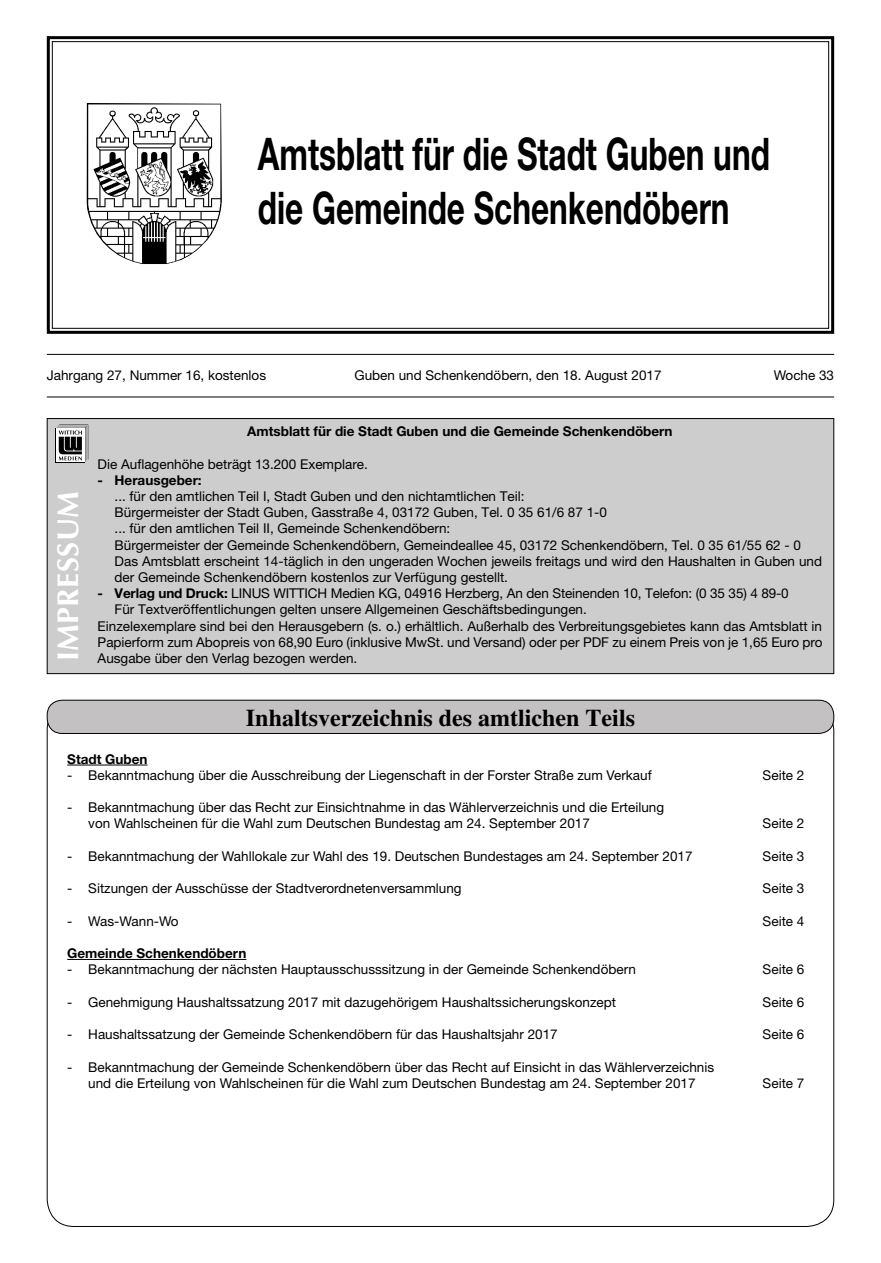
<style>
.page{position:relative;width:881px;height:1263px;background:#fff}
.page>*{position:absolute;margin:0;border:0;box-sizing:border-box;transform-origin:0 0}
.t1{font:700 45px/54px "Helvetica Neue LT";color:#000;scale:.7 1}
.t2{font:700 30px "Optima LT";letter-spacing:.015em;color:#fff}
.t3{font:700 24px "Times LT";color:#000}
.t4{font:13.5px/16.2px "Helvetica Neue LT";color:#000}
.t5{font:700 13.5px "Helvetica Neue LT";color:#000}
.t6{font:13.5px "Helvetica Neue LT";letter-spacing:-.02em;color:#000}
.s1{font-weight:700}
</style>
<div class="page">
<hr style="left:47px;top:354px;width:786px;height:1px;background:#000">
<hr style="left:47px;top:397px;width:786px;height:1px;background:#000">
<svg style="left:46px;top:36px;width:789px;height:298px"></svg>
<img style="left:86px;top:103px;width:136px;height:161px">
<div style="left:47px;top:418px;width:786px;height:256px;background:#cecdcd;border:1px solid #000"></div>
<div style="left:56px;top:428px;width:29px;height:35px;background:#000"></div>
<div style="left:56px;top:428px;width:28px;height:34px;background:#fff"></div>
<svg style="left:57px;top:425px;width:31px;height:37px"></svg>
<div style="left:47px;top:700px;width:786px;height:33px;background:#c3c1c1;border-radius:15px"></div>
<div style="left:47px;top:700px;width:786px;height:34px;border:1px solid #000;border-radius:15px"></div>
<hr style="left:67px;top:765px;width:80px;height:1px;background:#000">
<hr style="left:67px;top:959px;width:179px;height:1px;background:#000">
<h1 class="t1" style="left:258px;top:126px;width:732px">Amtsblatt für die Stadt Guben und die Gemeinde Schenkendöbern</h1>
<p class="t4" style="left:47px;top:366px;width:221px">Jahrgang 27, Nummer 16, kostenlos</p>
<p class="t4" style="left:354px;top:366px;width:308px">Guben und Schenkendöbern, den 18. August 2017</p>
<p class="t4" style="left:773px;top:366px;width:62px">Woche 33</p>
<h2 class="t2" style="left:50px;top:661px;width:172px;rotate:-90deg">IMPRESSUM</h2>
<p class="t5" style="left:247px;top:423px;width:426px">Amtsblatt für die Stadt Guben und die Gemeinde Schenkendöbern</p>
<p class="t4" style="left:98px;top:455px;width:272px">Die Auflagenhöhe beträgt 13.200 Exemplare.</p>
<p class="t5" style="left:98px;top:472px;width:106px">- Herausgeber:</p>
<p class="t4" style="left:115px;top:488px;width:708px">... für den amtlichen Teil I, Stadt Guben und den nichtamtlichen Teil:<br>Bürgermeister der Stadt Guben, Gasstraße 4, 03172 Guben, Tel. 0 35 61/6 87 1-0<br>... für den amtlichen Teil II, Gemeinde Schenkendöbern:<br>Bürgermeister der Gemeinde Schenkendöbern, Gemeindeallee 45, 03172 Schenkendöbern, Tel. 0 35 61/55 62 - 0<br>Das Amtsblatt erscheint 14-täglich in den ungeraden Wochen jeweils freitags und wird den Haushalten in Guben und der Gemeinde Schenkendöbern kostenlos zur Verfügung gestellt.</p>
<p class="t4" style="left:98px;top:585px;width:692px"><span class="s1">- Verlag und Druck:</span> LINUS WITTICH Medien KG, 04916 Herzberg, An den Steinenden 10, Telefon: (0 35 35) 4 89-0</p>
<p class="t4" style="left:115px;top:601px;width:473px">Für Textveröffentlichungen gelten unsere Allgemeinen Geschäftsbedingungen.</p>
<p class="t4" style="left:98px;top:617px;width:725px">Einzelexemplare sind bei den Herausgebern (s. o.) erhältlich. Außerhalb des Verbreitungsgebietes kann das Amtsblatt in</p>
<p class="t4" style="left:98px;top:634px;width:726px">Papierform zum Abopreis von 68,90 Euro (inklusive MwSt. und Versand) oder per PDF zu einem Preis von je 1,65 Euro pro</p>
<p class="t4" style="left:98px;top:650px;width:261px">Ausgabe über den Verlag bezogen werden.</p>
<h3 class="t3" style="left:246px;top:704px;width:390px">Inhaltsverzeichnis des amtlichen Teils</h3>
<p class="t5" style="left:67px;top:750px;width:82px">Stadt Guben</p>
<p class="t4" style="left:67px;top:767px;width:585px">- Bekanntmachung über die Ausschreibung der Liegenschaft in der Forster Straße zum Verkauf</p>
<p class="t4" style="left:762px;top:767px;width:43px">Seite 2</p>
<p class="t4" style="left:88px;top:799px;width:577px;text-indent:-21px">- Bekanntmachung über das Recht zur Einsichtnahme in das Wählerverzeichnis und die Erteilung von Wahlscheinen für die Wahl zum Deutschen Bundestag am 24. September 2017</p>
<p class="t4" style="left:762px;top:815px;width:43px">Seite 2</p>
<p class="t4" style="left:67px;top:848px;width:626px">- Bekanntmachung der Wahllokale zur Wahl des 19. Deutschen Bundestages am 24. September 2017</p>
<p class="t4" style="left:762px;top:848px;width:43px">Seite 3</p>
<p class="t4" style="left:67px;top:880px;width:396px">- Sitzungen der Ausschüsse der Stadtverordnetenversammlung</p>
<p class="t4" style="left:762px;top:880px;width:43px">Seite 3</p>
<p class="t6" style="left:67px;top:913px;width:113px">- Was-Wann-Wo</p>
<p class="t4" style="left:762px;top:912px;width:43px">Seite 4</p>
<p class="t5" style="left:67px;top:945px;width:180px">Gemeinde Schenkendöbern</p>
<p class="t4" style="left:67px;top:961px;width:570px">- Bekanntmachung der nächsten Hauptausschusssitzung in der Gemeinde Schenkendöbern</p>
<p class="t4" style="left:762px;top:961px;width:43px">Seite 6</p>
<p class="t4" style="left:67px;top:993px;width:550px">- Genehmigung Haushaltssatzung 2017 mit dazugehörigem Haushaltssicherungskonzept</p>
<p class="t4" style="left:762px;top:993px;width:43px">Seite 6</p>
<p class="t4" style="left:67px;top:1026px;width:492px">- Haushaltssatzung der Gemeinde Schenkendöbern für das Haushaltsjahr 2017</p>
<p class="t4" style="left:762px;top:1026px;width:43px">Seite 6</p>
<p class="t4" style="left:67px;top:1058px;width:648px;text-align:center">- Bekanntmachung der Gemeinde Schenkendöbern über das Recht auf Einsicht in das Wählerverzeichnis und die Erteilung von Wahlscheinen für die Wahl zum Deutschen Bundestag am 24. September 2017</p>
<p class="t4" style="left:762px;top:1074px;width:43px">Seite 7</p>
</div>
